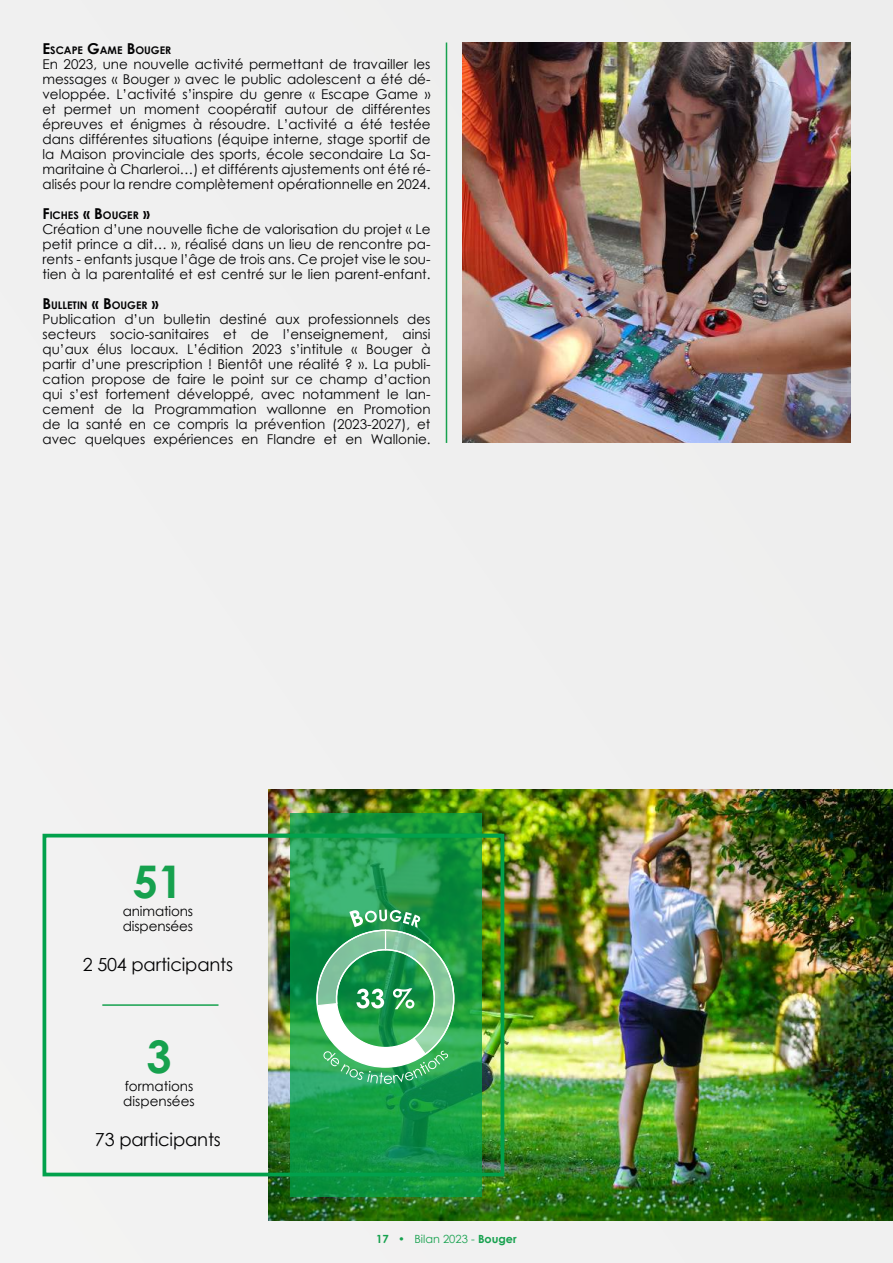
<style>
.page{position:relative;width:893px;height:1263px;background:#f0f0f0}
.page>*{position:absolute;margin:0;border:0;box-sizing:border-box;transform-origin:0 0}
.t1{font:700 45px "Century Gothic";color:#16a14e}
.t2{font:18px "Century Gothic";letter-spacing:-.01em;color:#020203}
.t3{font:13.5px/15px "Century Gothic";color:#020203;text-align:justify}
.t4{font:11.25px "Century Gothic";color:#16a14e}
.t5{font:700 10.5px "Century Gothic";color:#020203}
.s1{font-size:15px}
.s2{font-weight:700}
</style>
<div class="page">
<hr style="left:446px;top:43px;width:1px;height:400px;background:#16a14e">
<img style="left:269px;top:790px;width:624px;height:430px">
<div style="left:43px;top:834px;width:461px;height:342px;border:4px solid #01a14c"></div>
<svg style="left:290px;top:813px;width:191px;height:384px"></svg>
<hr style="left:102px;top:1004px;width:116px;height:2px;background:#16a14e">
<hr style="left:269px;top:834px;width:233px;height:3px;background:#01a14c">
<img style="left:462px;top:43px;width:388px;height:400px">
<svg style="left:314px;top:909px;width:141px;height:175px"></svg>
<p class="t5" style="left:43px;top:42px;width:130px"><span class="s1">E</span>SCAPE <span class="s1">G</span>AME <span class="s1">B</span>OUGER</p>
<p class="t3" style="left:43px;top:56px;width:390px">En 2023, une nouvelle activité permettant de travailler les messages « Bouger » avec le public adolescent a été dé&shy;veloppée. L’activité s’inspire du genre « Escape Game » et permet un moment coopératif autour de différentes épreuves et énigmes à résoudre. L’activité a été testée dans différentes situations (équipe interne, stage sportif de la Maison provinciale des sports, école secondaire La Sa&shy;maritaine à Charleroi…) et différents ajustements ont été ré&shy;alisés pour la rendre complètement opérationnelle en 2024.</p>
<p class="t5" style="left:43px;top:207px;width:109px"><span class="s1">F</span>ICH ES <span class="s1">« B</span>OUGER <span class="s1">»</span></p>
<p class="t3" style="left:43px;top:221px;width:390px">Création d’une nouvelle fiche de valorisation du projet « Le petit prince a dit… », réalisé dans un lieu de rencontre pa&shy;rents - enfants jusque l’âge de trois ans. Ce projet vise le sou&shy;tien à la parentalité et est centré sur le lien parent-enfant.</p>
<p class="t5" style="left:43px;top:297px;width:118px"><span class="s1">B</span>ULLETIN <span class="s1">« B</span>OUGER <span class="s1">»</span></p>
<p class="t3" style="left:43px;top:311px;width:390px">Publication d’un bulletin destiné aux professionnels des secteurs socio-sanitaires et de l’enseignement, ainsi qu’aux élus locaux. L’édition 2023 s’intitule « Bouger à partir d’une prescription ! Bientôt une réalité ? ». La publi&shy;cation propose de faire le point sur ce champ d’action qui s’est fortement développé, avec notamment le lan&shy;cement de la Programmation wallonne en Promotion de la santé en ce compris la prévention (2023-2027), et avec quelques expériences en Flandre et en Wallonie.</p>
<h1 class="t1" style="left:133px;top:847px;width:51px">51</h1>
<p class="t3" style="left:123px;top:903px;width:72px">animations dispensées</p>
<h2 class="t2" style="left:83px;top:952px;width:152px">2 504 participants</h2>
<h1 class="t1" style="left:146px;top:1022px;width:27px">3</h1>
<p class="t3" style="left:123px;top:1078px;width:73px">formations dispensées</p>
<h2 class="t2" style="left:95px;top:1127px;width:127px">73 participants</h2>
<p class="t4" style="left:376px;top:1231px;width:142px"><span class="s2">17</span> • Bilan 2023 - <span class="s2">Bouger</span></p>
</div>
